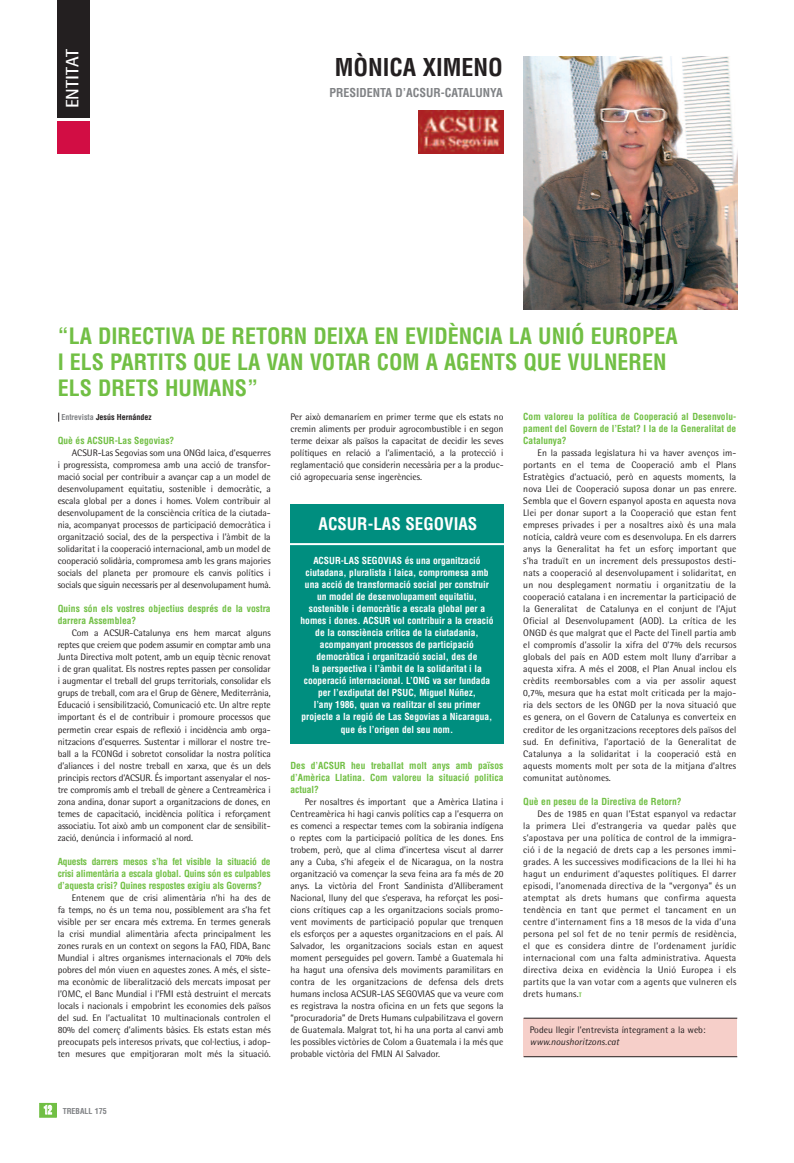
<style>
.page{position:relative;width:794px;height:1163px;background:#fff}
.page>*{position:absolute;margin:0;border:0;box-sizing:border-box;transform-origin:0 0}
.t1{font:700 condensed 24px "Helvetica";color:#231f20}
.t2{font:700 condensed 22px/26.4px "Helvetica";color:#71bf44}
.t3{font:700 18px "Rotis Semi Sans";color:#fff}
.t4{font:700 condensed 17px "Helvetica";color:#fff}
.t5{font:700 condensed 12px "Helvetica";color:#808285}
.t6{font:9.5px/12px "Rotis Semi Sans";color:#231f20;text-align:justify}
.t7{font:700 condensed 9.5px/12px "Helvetica";color:#fff;text-align:center}
.t8{font:700 condensed 9.5px/12px "Helvetica";color:#71bf44;text-align:justify}
.t9{font:italic 9.5px "Rotis Semi Sans";color:#231f20}
.t10{font:700 condensed 8px "Helvetica";color:#231f20}
.t11{font:700 condensed 8px "Helvetica";color:#808285}
.s1{color:#808285}
.s2{font-size:11.5px;color:#fff}
.s3{font-family:"Helvetica";font-weight:700;font-stretch:condensed;font-size:6px;color:#71bf44}
</style>
<div class="page">
<div style="left:40px;top:1103px;width:16px;height:13px;background:#71bf44"></div>
<div style="left:39px;top:1102px;width:18px;height:15px;border:1px solid #71bf44"></div>
<div style="left:523px;top:1018px;width:214px;height:38px;background:#f6cfc9"></div>
<div style="left:290px;top:504px;width:214px;height:239px;background:#008e7f"></div>
<img style="left:523px;top:57px;width:214px;height:253px">
<img style="left:418px;top:111px;width:86px;height:42px">
<hr style="left:523px;top:1017px;width:214px;height:1px;background:#231f20">
<hr style="left:288px;top:543px;width:218px;height:2px;background:#fff">
<hr style="left:523px;top:1056px;width:214px;height:1px;background:#231f20">
<div style="left:57px;top:0;width:32px;height:118px;background:#231f20"></div>
<div style="left:57px;top:121px;width:32px;height:32px;background:#d20d44"></div>
<h3 class="t3" style="left:66px;top:108px;width:61px;rotate:-90deg">ENTITAT</h3>
<h1 class="t1" style="left:335px;top:53px;width:169px">MÒNICA XIMENO</h1>
<p class="t5" style="left:329px;top:86px;width:175px">PRESIDENTA D’ACSUR-CATALUNYA</p>
<h2 class="t2" style="left:58px;top:323px;width:621px">“LA DIRECTIVA DE RETORN DEIXA EN EVIDÈNCIA LA UNIÓ EUROPEA<br>I ELS PARTITS QUE LA VAN VOTAR COM A AGENTS QUE VULNEREN<br>ELS DRETS HUMANS”</h2>
<p class="t10" style="left:61px;top:412px;width:92px"><span class="s1">Entrevista</span> Jesús Hernández</p>
<p class="t8" style="left:58px;top:435px;width:118px">Què és ACSUR-Las Segovias?</p>
<p class="t6" style="left:58px;top:448px;width:214px;text-indent:14px">ACSUR-Las Segovias som una ONGd laica, d’esquerres i progressista, compromesa amb una acció de transfor&shy;mació social per contribuir a avançar cap a un model de desenvolupament equitatiu, sostenible i democràtic, a escala global per a dones i homes. Volem contribuir al desenvolupament de la consciència crítica de la ciutada&shy;nia, acompanyat processos de participació democràtica i organització social, des de la perspectiva i l’àmbit de la solidaritat i la cooperació internacional, amb un model de cooperació solidària, compromesa amb les grans majories socials del planeta per promoure els canvis polítics i socials que siguin necessaris per al desenvolupament humà.</p>
<p class="t8" style="left:58px;top:603px;width:214px">Quins són els vostres objectius després de la vostra darrera Assemblea?</p>
<p class="t6" style="left:58px;top:628px;width:214px;text-indent:14px">Com a ACSUR-Catalunya ens hem marcat alguns reptes que creiem que podem assumir en comptar amb una Junta Directiva molt potent, amb un equip tècnic renovat i de gran qualitat. Els nostres reptes passen per consolidar i augmentar el treball del grups territorials, consolidar els grups de treball, com ara el Grup de Gènere, Mediterrània, Educació i sensibilització, Comunicació etc. Un altre repte important és el de contribuir i promoure processos que permetin crear espais de reflexió i incidència amb orga&shy;nitzacions d’esquerres. Sustentar i millorar el nostre tre&shy;ball a la FCONGd i sobretot consolidar la nostra política d’aliances i del nostre treball en xarxa, que és un dels principis rectors d’ACSUR. És important assenyalar el nos&shy;tre compromís amb el treball de gènere a Centreamèrica i zona andina, donar suport a organitzacions de dones, en temes de capacitació, incidència política i reforçament associatiu. Tot això amb un component clar de sensibilit&shy;zació, denúncia i informació al nord.</p>
<p class="t8" style="left:58px;top:855px;width:214px">Aquests darrers mesos s’ha fet visible la situació de crisi alimentària a escala global. Quins són es culpables d’aquesta crisi? Quines respostes exigiu als Governs?</p>
<p class="t6" style="left:58px;top:892px;width:214px;text-indent:14px">Entenem que de crisi alimentària n’hi ha des de fa temps, no és un tema nou, possiblement ara s’ha fet visible per ser encara més extrema. En termes generals la crisi mundial alimentària afecta principalment les zones rurals en un context on segons la FAO, FIDA, Banc Mundial i altres organismes internacionals el 70% dels pobres del món viuen en aquestes zones. A més, el siste&shy;ma econòmic de liberalització dels mercats imposat per l’OMC, el Banc Mundial i l’FMI està destruint el mercats locals i nacionals i empobrint les economies dels països del sud. En l’actualitat 10 multinacionals controlen el 80% del comerç d’aliments bàsics. Els estats estan més preocupats pels interesos privats, que col·lectius, i adop&shy;ten mesures que empitjoraran molt més la situació.</p>
<p class="t11" style="left:44px;top:1106px;width:64px"><span class="s2">12</span> TREBALL 175</p>
<p class="t6" style="left:290px;top:412px;width:214px">Per això demanaríem en primer terme que els estats no cremin aliments per produir agrocombustible i en segon terme deixar als països la capacitat de decidir les seves polítiques en relació a l’alimentació, a la protecció i reglamentació que considerin necessària per a la produc&shy;ció agropecuaria sense ingerències.</p>
<h3 class="t4" style="left:318px;top:513px;width:160px">ACSUR-LAS SEGOVIAS</h3>
<p class="t7" style="left:300px;top:555px;width:194px">ACSUR-LAS SEGOVIAS és una organització ciutadana, pluralista i laica, compromesa amb una acció de transformació social per construir un model de desenvolupament equitatiu, sostenible i democràtic a escala global per a homes i dones. ACSUR vol contribuir a la creació de la consciència crítica de la ciutadania, acompanyant processos de participació democràtica i organització social, des de<br>la perspectiva i l’àmbit de la solidaritat i la cooperació internacional. L’ONG va ser fundada per l’exdiputat del PSUC, Miguel Núñez,<br>l’any 1986, quan va realitzar el seu primer projecte a la regió de Las Segovias a Nicaragua, que és l’origen del seu nom.</p>
<p class="t8" style="left:290px;top:759px;width:214px">Des d’ACSUR heu treballat molt anys amb països d’Amèrica Llatina. Com valoreu la situació politica actual?</p>
<p class="t6" style="left:290px;top:796px;width:214px;text-indent:14px">Per nosaltres és important que a Amèrica Llatina i Centreamèrica hi hagi canvis polítics cap a l’esquerra on es comenci a respectar temes com la sobirania indígena o reptes com la participació política de les dones. Ens trobem, però, que al clima d’incertesa viscut al darrer any a Cuba, s’hi afegeix el de Nicaragua, on la nostra organització va començar la seva feina ara fa més de 20 anys. La victòria del Front Sandinista d’Alliberament Nacional, lluny del que s’esperava, ha reforçat les posi&shy;cions crítiques cap a les organitzacions socials promo&shy;vent moviments de participació popular que trenquen els esforços per a aquestes organitzacions en el país. Al Salvador, les organitzacions socials estan en aquest moment perseguides pel govern. També a Guatemala hi ha hagut una ofensiva dels moviments paramilitars en contra de les organitzacions de defensa dels drets humans inclosa ACSUR-LAS SEGOVIAS que va veure com es registrava la nostra oficina en un fets que segons la “procuradoria” de Drets Humans culpabilitzava el govern de Guatemala. Malgrat tot, hi ha una porta al canvi amb les possibles victòries de Colom a Guatemala i la més que probable victòria del FMLN Al Salvador.</p>
<p class="t8" style="left:523px;top:411px;width:214px">Com valoreu la política de Cooperació al Desenvolu&shy;pament del Govern de l’Estat? I la de la Generalitat de Catalunya?</p>
<p class="t6" style="left:523px;top:448px;width:214px;text-indent:14px">En la passada legislatura hi va haver avenços im&shy;portants en el tema de Cooperació amb el Plans Estratègics d’actuació, però en aquests moments, la nova Llei de Cooperació suposa donar un pas enrere.<br>Sembla que el Govern espanyol aposta en aquesta nova Llei per donar suport a la Cooperació que estan fent empreses privades i per a nosaltres això és una mala notícia, caldrà veure com es desenvolupa. En els darrers anys la Generalitat ha fet un esforç important que s’ha traduït en un increment dels pressupostos desti&shy;nats a cooperació al desenvolupament i solidaritat, en un nou desplegament normatiu i organitzatiu de la cooperació catalana i en incrementar la participació de la Generalitat de Catalunya en el conjunt de l’Ajut Oficial al Desenvolupament (AOD). La crítica de les ONGD és que malgrat que el Pacte del Tinell partia amb el compromís d’assolir la xifra del 0’7% dels recursos globals del país en AOD estem molt lluny d’arribar a aquesta xifra. A més el 2008, el Plan Anual inclou els crèdits reemborsables com a via per assolir aquest 0,7%, mesura que ha estat molt criticada per la majo&shy;ria dels sectors de les ONGD per la nova situació que es genera, on el Govern de Catalunya es converteix en creditor de les organitzacions receptores dels països del sud. En definitiva, l’aportació de la Generalitat de Catalunya a la solidaritat i la cooperació està en aquests moments molt per sota de la mitjana d’altres comunitat autònomes.</p>
<p class="t8" style="left:523px;top:795px;width:160px">Què en peseu de la Directiva de Retorn?</p>
<p class="t6" style="left:523px;top:808px;width:214px;text-indent:14px">Des de 1985 en quan l’Estat espanyol va redactar la primera Llei d’estrangeria va quedar palès que s’apostava per una política de control de la immigra&shy;ció i de la negació de drets cap a les persones immi&shy;grades. A les successives modificacions de la llei hi ha hagut un enduriment d’aquestes polítiques. El darrer episodi, l’anomenada directiva de la “vergonya” és un atemptat als drets humans que confirma aquesta tendència en tant que permet el tancament en un centre d’internament fins a 18 mesos de la vida d’una persona pel sol fet de no tenir permís de residència, el que es considera dintre de l’ordenament jurídic internacional com una falta administrativa. Aquesta directiva deixa en evidència la Unió Europea i els partits que la van votar com a agents que vulneren els drets humans.<span class="s3">T</span></p>
<p class="t6" style="left:530px;top:1024px;width:177px">Podeu llegir l’entrevista íntegrament a la web:</p>
<p class="t9" style="left:530px;top:1037px;width:91px">www.noushoritzons.cat</p>
</div>
